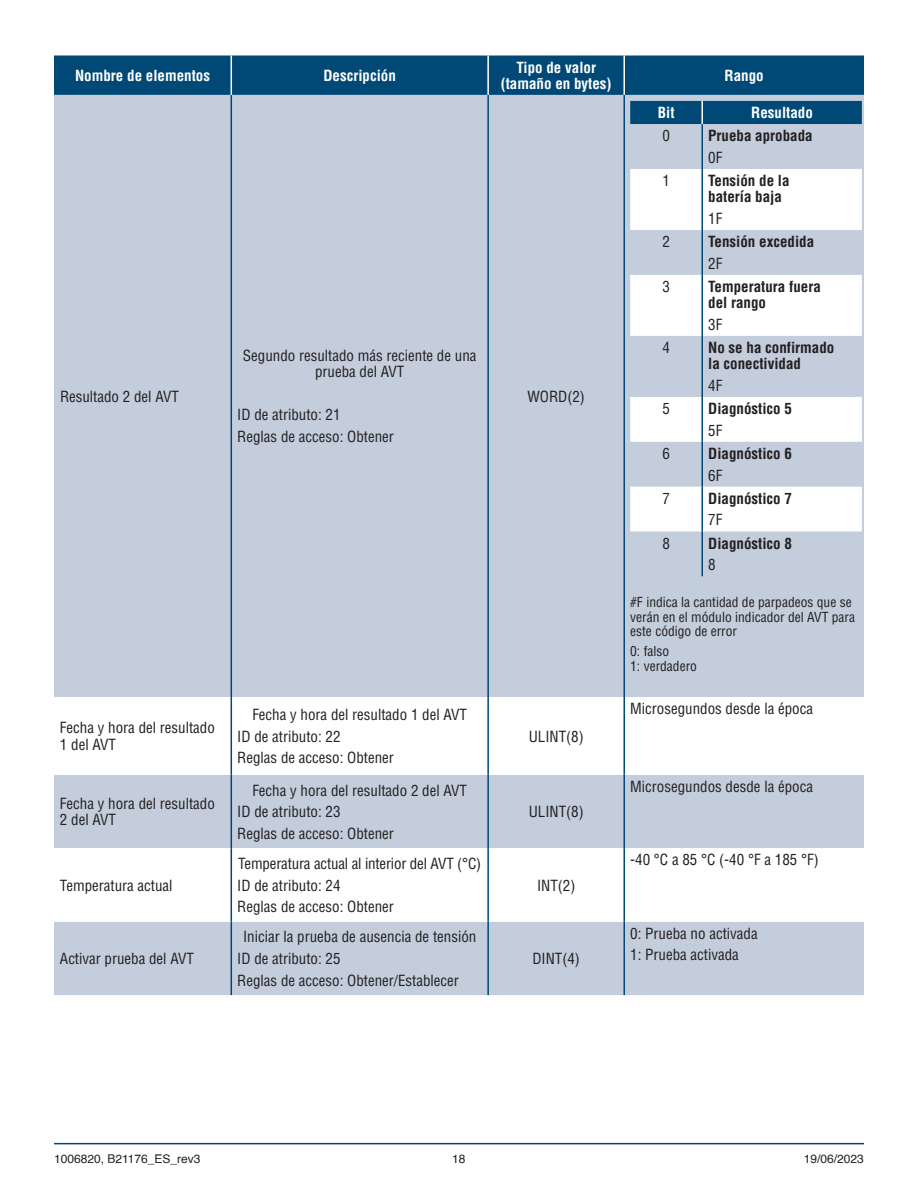
<style>
.page{position:relative;width:918px;height:1188px;background:#fff}
.page>*{position:absolute;margin:0;border:0;box-sizing:border-box;transform-origin:0 0}
.Table_body{font:condensed 15px/16.2px "Helvetica";color:#231f20}
.Table_body_Bold{font:700 condensed 15px/16.2px "Helvetica";color:#231f20}
.Table_Head_white{font:700 condensed 15px/16.2px "Helvetica";color:#fff;text-align:center}
.Table_body_center{font:condensed 15px "Helvetica";color:#231f20}
.Table_Notes{font:condensed 13.5px/14.5px "Helvetica";color:#231f20}
.t1{font:12px "Helvetica";color:#231f20}
</style>
<div class="page">
<hr style="left:54px;top:1143px;width:810px;height:1px;background:#004976">
<div style="left:54px;top:56px;width:810px;height:39px;background:#004976"></div>
<div style="left:54px;top:95px;width:810px;height:900px;background:#c3cddc"></div>
<svg style="left:54px;top:697px;width:810px;height:225px"></svg>
<hr style="left:231px;top:95px;width:1px;height:602px;background:#004976">
<hr style="left:487px;top:95px;width:2px;height:602px;background:#004976">
<hr style="left:623px;top:95px;width:2px;height:602px;background:#004976">
<hr style="left:231px;top:697px;width:1px;height:78px;background:#004976">
<hr style="left:487px;top:697px;width:2px;height:78px;background:#004976">
<hr style="left:623px;top:697px;width:2px;height:78px;background:#004976">
<hr style="left:231px;top:775px;width:1px;height:73px;background:#004976">
<hr style="left:487px;top:775px;width:2px;height:73px;background:#004976">
<hr style="left:623px;top:775px;width:2px;height:73px;background:#004976">
<hr style="left:231px;top:848px;width:1px;height:74px;background:#004976">
<hr style="left:487px;top:848px;width:2px;height:74px;background:#004976">
<hr style="left:623px;top:848px;width:2px;height:74px;background:#004976">
<hr style="left:231px;top:922px;width:1px;height:73px;background:#004976">
<hr style="left:487px;top:922px;width:2px;height:73px;background:#004976">
<hr style="left:623px;top:922px;width:2px;height:73px;background:#004976">
<hr style="left:231px;top:55px;width:1px;height:40px;background:#fff">
<hr style="left:487px;top:55px;width:2px;height:40px;background:#fff">
<hr style="left:623px;top:55px;width:2px;height:40px;background:#fff">
<div style="left:630px;top:101px;width:232px;height:23px;background:#004976"></div>
<div style="left:630px;top:124px;width:232px;height:452px;background:#c3cddc"></div>
<svg style="left:630px;top:169px;width:232px;height:362px"></svg>
<hr style="left:701px;top:101px;width:2px;height:23px;background:#fff">
<hr style="left:701px;top:124px;width:2px;height:45px;background:#004976">
<hr style="left:701px;top:169px;width:2px;height:61px;background:#004976">
<hr style="left:701px;top:230px;width:2px;height:45px;background:#004976">
<hr style="left:701px;top:275px;width:2px;height:61px;background:#004976">
<hr style="left:701px;top:336px;width:2px;height:61px;background:#004976">
<hr style="left:701px;top:397px;width:2px;height:45px;background:#004976">
<hr style="left:701px;top:442px;width:2px;height:45px;background:#004976">
<hr style="left:701px;top:487px;width:2px;height:44px;background:#004976">
<hr style="left:701px;top:531px;width:2px;height:45px;background:#004976">
<p class="Table_Head_white" style="left:75px;top:67px;width:137px">Nombre de elementos</p>
<p class="Table_Head_white" style="left:323px;top:67px;width:74px">Descripción</p>
<p class="Table_Head_white" style="left:501px;top:59px;width:112px">Tipo de valor (tamaño en bytes)</p>
<p class="Table_Head_white" style="left:725px;top:67px;width:41px">Rango</p>
<p class="Table_body" style="left:60px;top:388px;width:121px">Resultado 2 del AVT</p>
<p class="Table_body" style="left:243px;top:347px;width:235px;text-align:center">Segundo resultado más reciente de una prueba del AVT</p>
<p class="Table_body" style="left:237px;top:407px;width:105px">ID de atributo: 21</p>
<p class="Table_body" style="left:237px;top:428px;width:158px">Reglas de acceso: Obtener</p>
<p class="Table_body" style="left:60px;top:720px;width:156px">Fecha y hora del resultado<br>1 del AVT</p>
<p class="Table_body" style="left:60px;top:795px;width:156px">Fecha y hora del resultado<br>2 del AVT</p>
<p class="Table_body" style="left:60px;top:877px;width:114px">Temperatura actual</p>
<p class="Table_body" style="left:60px;top:950px;width:135px">Activar prueba del AVT</p>
<p class="Table_body" style="left:252px;top:706px;width:216px">Fecha y hora del resultado 1 del AVT</p>
<p class="Table_body" style="left:237px;top:728px;width:105px">ID de atributo: 22</p>
<p class="Table_body" style="left:237px;top:749px;width:158px">Reglas de acceso: Obtener</p>
<p class="Table_body" style="left:252px;top:782px;width:216px">Fecha y hora del resultado 2 del AVT</p>
<p class="Table_body" style="left:237px;top:803px;width:105px">ID de atributo: 23</p>
<p class="Table_body" style="left:237px;top:825px;width:158px">Reglas de acceso: Obtener</p>
<p class="Table_body" style="left:238px;top:855px;width:244px">Temperatura actual al interior del AVT (°C)</p>
<p class="Table_body" style="left:237px;top:877px;width:105px">ID de atributo: 24</p>
<p class="Table_body" style="left:237px;top:899px;width:158px">Reglas de acceso: Obtener</p>
<p class="Table_body" style="left:243px;top:929px;width:235px">Iniciar la prueba de ausencia de tensión</p>
<p class="Table_body" style="left:237px;top:950px;width:105px">ID de atributo: 25</p>
<p class="Table_body" style="left:237px;top:972px;width:223px">Reglas de acceso: Obtener/Establecer</p>
<p class="Table_body_center" style="left:527px;top:387px;width:59px">WORD(2)</p>
<p class="Table_body_center" style="left:529px;top:727px;width:56px">ULINT(8)</p>
<p class="Table_body_center" style="left:529px;top:802px;width:56px">ULINT(8)</p>
<p class="Table_body_center" style="left:537px;top:876px;width:40px">INT(2)</p>
<p class="Table_body_center" style="left:532px;top:949px;width:49px">DINT(4)</p>
<p class="Table_Head_white" style="left:658px;top:105px;width:18px">Bit</p>
<p class="Table_Head_white" style="left:751px;top:105px;width:63px">Resultado</p>
<p class="Table_body_center" style="left:662px;top:127px;width:9px">0</p>
<p class="Table_body_Bold" style="left:708px;top:128px;width:106px">Prueba aprobada</p>
<p class="Table_body" style="left:708px;top:149px;width:16px">0F</p>
<p class="Table_body_center" style="left:662px;top:171px;width:9px">1</p>
<p class="Table_body_Bold" style="left:708px;top:173px;width:83px">Tensión de la batería baja</p>
<p class="Table_body" style="left:708px;top:210px;width:16px">1F</p>
<p class="Table_body_center" style="left:662px;top:232px;width:9px">2</p>
<p class="Table_body_Bold" style="left:708px;top:234px;width:107px">Tensión excedida</p>
<p class="Table_body" style="left:708px;top:255px;width:16px">2F</p>
<p class="Table_body_center" style="left:662px;top:277px;width:9px">3</p>
<p class="Table_body_Bold" style="left:708px;top:278px;width:114px">Temperatura fuera del rango</p>
<p class="Table_body" style="left:708px;top:316px;width:16px">3F</p>
<p class="Table_body_center" style="left:662px;top:338px;width:9px">4</p>
<p class="Table_body_Bold" style="left:708px;top:340px;width:128px">No se ha confirmado la conectividad</p>
<p class="Table_body" style="left:708px;top:377px;width:16px">4F</p>
<p class="Table_body_center" style="left:662px;top:399px;width:9px">5</p>
<p class="Table_body_Bold" style="left:708px;top:401px;width:85px">Diagnóstico 5</p>
<p class="Table_body" style="left:708px;top:422px;width:16px">5F</p>
<p class="Table_body_center" style="left:662px;top:444px;width:9px">6</p>
<p class="Table_body_Bold" style="left:708px;top:445px;width:85px">Diagnóstico 6</p>
<p class="Table_body" style="left:708px;top:467px;width:16px">6F</p>
<p class="Table_body_center" style="left:662px;top:489px;width:9px">7</p>
<p class="Table_body_Bold" style="left:708px;top:490px;width:85px">Diagnóstico 7</p>
<p class="Table_body" style="left:708px;top:512px;width:16px">7F</p>
<p class="Table_body_center" style="left:662px;top:534px;width:9px">8</p>
<p class="Table_body_Bold" style="left:708px;top:535px;width:85px">Diagnóstico 8</p>
<p class="Table_body" style="left:708px;top:557px;width:9px">8</p>
<p class="Table_Notes" style="left:630px;top:595px;width:226px">#F indica la cantidad de parpadeos que se verán en el módulo indicador del AVT para este código de error</p>
<p class="Table_Notes" style="left:630px;top:644px;width:68px">0: falso<br>1: verdadero</p>
<p class="Table_body" style="left:630px;top:701px;width:184px">Microsegundos desde la época</p>
<p class="Table_body" style="left:630px;top:778px;width:184px">Microsegundos desde la época</p>
<p class="Table_body" style="left:630px;top:852px;width:190px">-40 °C a 85 °C (-40 °F a 185 °F)</p>
<p class="Table_body" style="left:630px;top:925px;width:129px">0: Prueba no activada</p>
<p class="Table_body" style="left:630px;top:947px;width:110px">1: Prueba activada</p>
<p class="t1" style="left:54px;top:1150px;width:148px">1006820, B21176_ES_rev3</p>
<p class="t1" style="left:452px;top:1150px;width:15px">18</p>
<p class="t1" style="left:804px;top:1150px;width:62px">19/06/2023</p>
</div>
